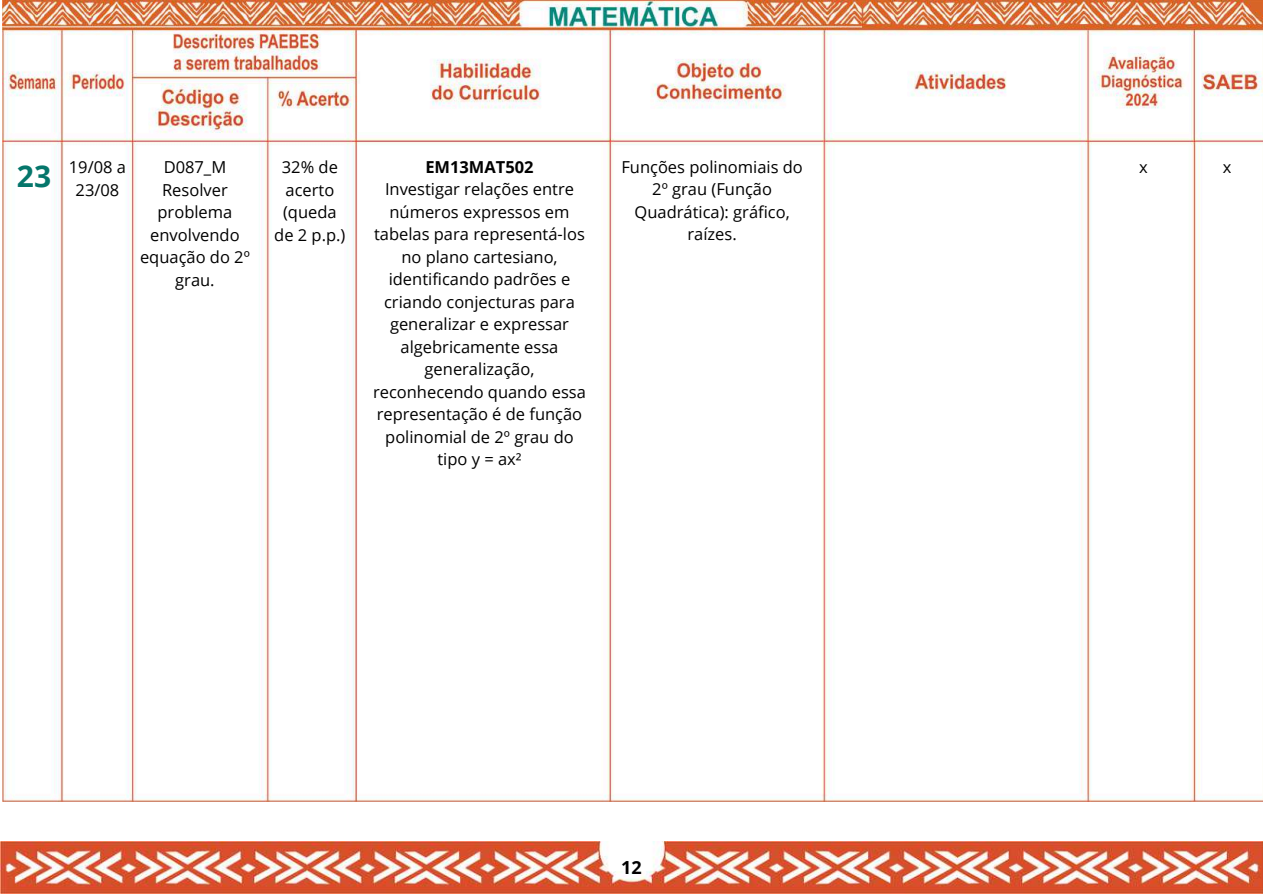
<style>
.page{position:relative;width:1263px;height:894px;background:#fff}
.page>*{position:absolute;margin:0;border:0;box-sizing:border-box;transform-origin:0 0}
.t1{font:700 30px "Open Sans";color:#05766b}
.t2{font:700 18px "Open Sans";color:#000}
.t3{font:16.5px/22.5px "Open Sans";color:#000;text-align:center}
.t4{font:700 16.5px "Open Sans";color:#000}
</style>
<div class="page">
<img style="left:0;top:841px;width:1263px;height:52px">
<img style="left:2px;top:0;width:1261px;height:800px">
<h1 class="t1" style="left:17px;top:154px;width:36px">23</h1>
<p class="t3" style="left:621px;top:155px;width:183px">Funções polinomiais do<br>2º grau (Função<br>Quadrática): gráfico, raízes.</p>
<p class="t3" style="left:140px;top:155px;width:111px">D087_M<br>Resolver problema envolvendo equação do 2º grau.</p>
<p class="t3" style="left:274px;top:155px;width:73px">32% de acerto (queda de 2 p.p.)</p>
<p class="t4" style="left:425px;top:155px;width:110px">EM13MAT502</p>
<p class="t3" style="left:69px;top:155px;width:59px">19/08 a</p>
<p class="t3" style="left:1139px;top:155px;width:10px">x</p>
<p class="t3" style="left:1223px;top:155px;width:10px">x</p>
<p class="t3" style="left:76px;top:178px;width:45px">23/08</p>
<p class="t3" style="left:373px;top:177px;width:214px">Investigar relações entre números expressos em tabelas para representá-los no plano cartesiano, identificando padrões e criando conjecturas para generalizar e expressar algebricamente essa generalização, reconhecendo quando essa representação é de função polinomial de 2º grau do tipo y = ax²</p>
<p class="t2" style="left:621px;top:854px;width:22px">12</p>
</div>
